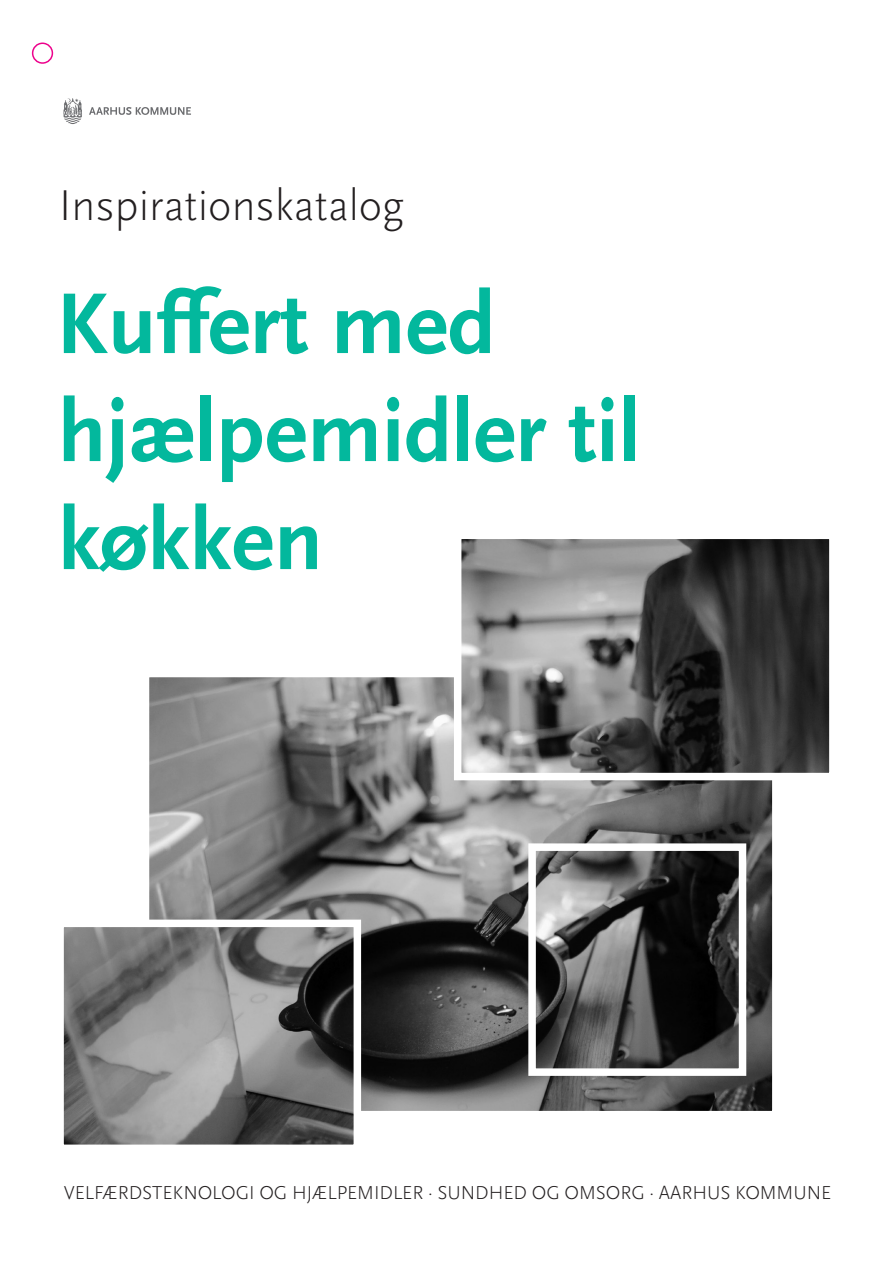
<style>
.page{position:relative;width:893px;height:1263px;background:#fff}
.page>*{position:absolute;margin:0;border:0;box-sizing:border-box;transform-origin:0 0}
.t1{font:700 90px/108px "Scala Sans OT";color:#03b89d}
.t2{font:300 45px "Scala Sans OT";color:#231f20}
.t3{font:300 19.5px "Scala Sans OT";letter-spacing:-.005em;color:#231f20}
</style>
<div class="page">
<svg style="left:63px;top:98px;width:19px;height:26px"></svg>
<svg style="left:89px;top:107px;width:102px;height:8px"></svg>
<img style="left:151px;top:679px;width:620px;height:430px">
<div style="left:142px;top:670px;width:638px;height:448px;border:8px solid #fff"></div>
<img style="left:463px;top:540px;width:365px;height:231px">
<div style="left:454px;top:531px;width:383px;height:249px;border:8px solid #fff"></div>
<img style="left:537px;top:852px;width:200px;height:215px">
<div style="left:528px;top:843px;width:218px;height:233px;border:8px solid #fff"></div>
<img style="left:65px;top:928px;width:287px;height:215px">
<div style="left:56px;top:919px;width:305px;height:233px;border:8px solid #fff"></div>
<div style="left:32px;top:43px;width:21px;height:21px;border:2px solid #ed028c;border-radius:50%"></div>
<p class="t2" style="left:59px;top:181px;width:347px">Inspirationskatalog</p>
<p class="t1" style="left:56px;top:271px;width:585px">Kuffert med hjælpemidler til køkken</p>
<p class="t3" style="left:64px;top:1182px;width:769px">VELFÆRDSTEKNOLOGI OG HJÆLPEMIDLER · SUNDHED OG OMSORG · AARHUS KOMMUNE</p>
</div>
